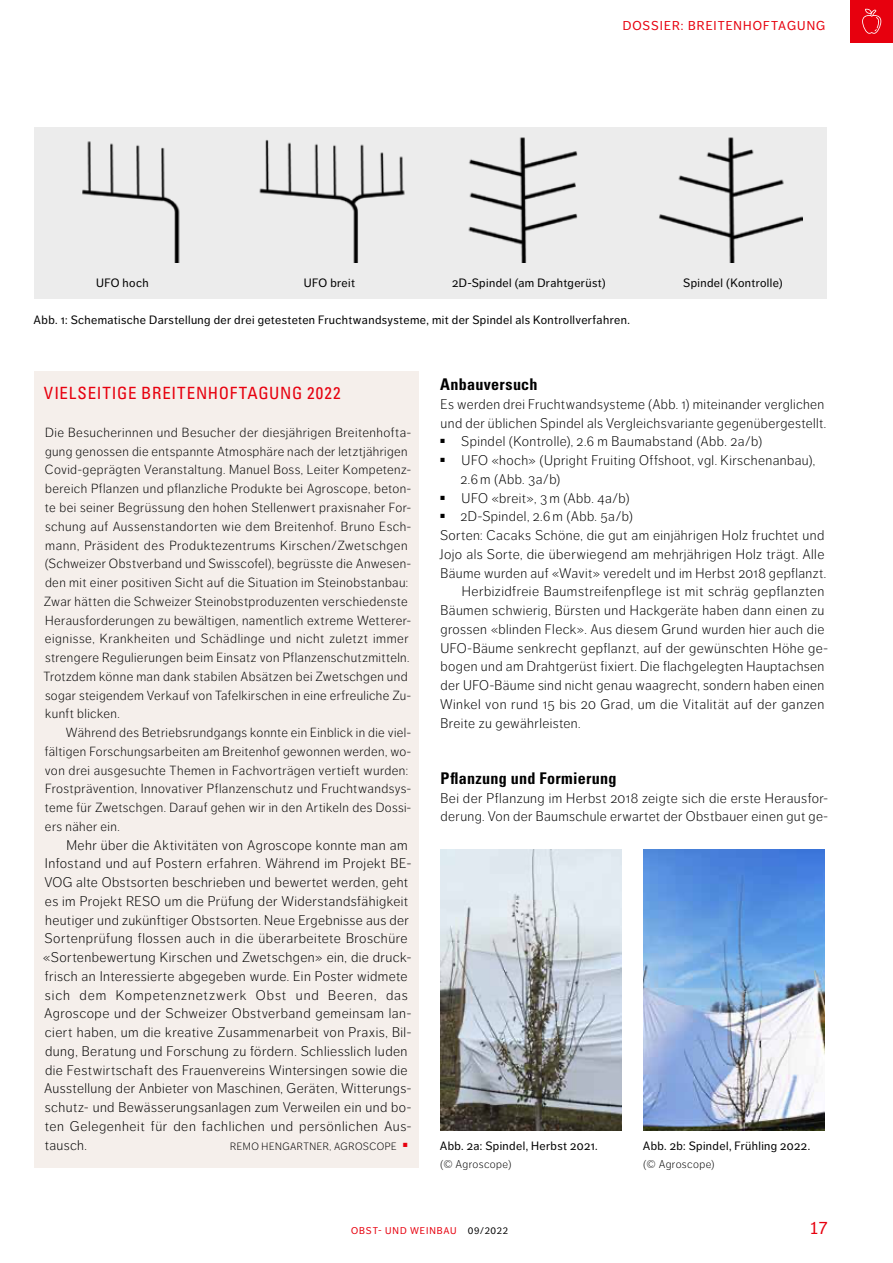
<style>
.page{position:relative;width:893px;height:1263px;background:#fff}
.page>*{position:absolute;margin:0;border:0;box-sizing:border-box;transform-origin:0 0}
.t1{font:18px "Dagny Pro";color:#e7000e}
.t2{font:condensed 16.8px "Univers";letter-spacing:.045em;color:#e7000e}
.t3{font:700 condensed 16.2px "Univers";letter-spacing:.015em;color:#000}
.t4{font:300 13.8px/18.8px "Dagny Pro";letter-spacing:.03em;color:#000}
.t5{font:300 13.2px/18.8px "Dagny Pro";letter-spacing:.03em;color:#000}
.t6{font:12.75px "Dagny Pro";letter-spacing:.08em;color:#e7000e}
.t7{font:12px "Dagny Pro";letter-spacing:.03em;color:#000}
.t8{font:300 11.25px "Dagny Pro";letter-spacing:.035em;color:#000}
.t9{font:300 10.5px "Dagny Pro";letter-spacing:.045em;color:#000}
.t10{font:9.75px "Dagny Pro";letter-spacing:.09em;color:#e7000e}
.s1{color:#e7000e}
.s2{color:#000}
</style>
<div class="page">
<div style="left:850px;top:0;width:43px;height:43px;background:#e7000e"></div>
<svg style="left:862px;top:9px;width:19px;height:25px"></svg>
<div style="left:34px;top:128px;width:792px;height:171px;background:#ececec"></div>
<img style="left:440px;top:849px;width:182px;height:282px">
<img style="left:643px;top:849px;width:182px;height:282px">
<div style="left:34px;top:371px;width:385px;height:797px;background:#f5efeb"></div>
<img style="left:82px;top:141px;width:98px;height:121px">
<img style="left:259px;top:140px;width:146px;height:122px">
<img style="left:468px;top:137px;width:110px;height:125px">
<img style="left:659px;top:137px;width:144px;height:125px">
<p class="t6" style="left:623px;top:18px;width:204px">DOSSIER: BREITENHOFTAGUNG</p>
<p class="t7" style="left:96px;top:276px;width:54px">UFO hoch</p>
<p class="t7" style="left:304px;top:276px;width:53px">UFO breit</p>
<p class="t7" style="left:452px;top:276px;width:155px">2D-Spindel (am Drahtgerüst)</p>
<p class="t7" style="left:683px;top:276px;width:101px">Spindel (Kontrolle)</p>
<p class="t7" style="left:34px;top:313px;width:598px">Abb. 1: Schematische Darstellung der drei getesteten Fruchtwandsysteme, mit der Spindel als Kontrollverfahren.</p>
<p class="t2" style="left:44px;top:383px;width:298px">VIELSEITIGE BREITENHOFTAGUNG 2022</p>
<p class="t5" style="left:44px;top:423px;width:369px">Die Besucherinnen und Besucher der diesjährigen Breitenhofta&shy;gung genossen die entspannte Atmosphäre nach der letztjährigen Covid-geprägten Veranstaltung. Manuel Boss, Leiter Kompetenz&shy;bereich Pflanzen und pflanzliche Produkte bei Agroscope, beton&shy;te bei seiner Begrüssung den hohen Stellenwert praxisnaher For&shy;schung auf Aussenstandorten wie dem Breitenhof. Bruno Esch&shy;mann, Präsident des Produktezentrums Kirschen/Zwetschgen (Schweizer Obstverband und Swisscofel), begrüsste die Anwesen&shy;den mit einer positiven Sicht auf die Situation im Steinobstanbau:<br>Zwar hätten die Schweizer Steinobstproduzenten verschiedenste Herausforderungen zu bewältigen, namentlich extreme Wetterer&shy;eignisse, Krankheiten und Schädlinge und nicht zuletzt immer strengere Regulierungen beim Einsatz von Pflanzenschutzmitteln.<br>Trotzdem könne man dank stabilen Absätzen bei Zwetschgen und sogar steigendem Verkauf von Tafelkirschen in eine erfreuliche Zu&shy;kunft blicken.</p>
<p class="t5" style="left:45px;top:723px;width:368px;text-indent:21px">Während des Betriebsrundgangs konnte ein Einblick in die viel&shy;fältigen Forschungsarbeiten am Breitenhof gewonnen werden, wo&shy;von drei ausgesuchte Themen in Fachvorträgen vertieft wurden:<br>Frostprävention, Innovativer Pflanzenschutz und Fruchtwandsys&shy;teme für Zwetschgen. Darauf gehen wir in den Artikeln des Dossi&shy;ers näher ein.</p>
<p class="t4" style="left:43px;top:835px;width:370px;text-indent:23px">Mehr über die Aktivitäten von Agroscope konnte man am Infostand und auf Postern erfahren. Während im Projekt BE-VOG alte Obstsorten beschrieben und bewertet werden, geht es im Projekt RESO um die Prüfung der Widerstandsfähigkeit heutiger und zukünftiger Obstsorten. Neue Ergebnisse aus der Sortenprüfung flossen auch in die überarbeitete Broschüre «Sortenbewertung Kirschen und Zwetschgen» ein, die druck&shy;frisch an Interessierte abgegeben wurde. Ein Poster widmete sich dem Kompetenznetzwerk Obst und Beeren, das Agroscope und der Schweizer Obstverband gemeinsam lan&shy;ciert haben, um die kreative Zusammenarbeit von Praxis, Bil&shy;dung, Beratung und Forschung zu fördern. Schliesslich luden die Festwirtschaft des Frauenvereins Wintersingen sowie die Ausstellung der Anbieter von Maschinen, Geräten, Witterungs&shy;schutz- und Bewässerungsanlagen zum Verweilen ein und bo&shy;ten Gelegenheit für den fachlichen und persönlichen Aus&shy;tausch.</p>
<p class="t9" style="left:230px;top:1140px;width:180px">REMO HENGARTNER, AGROSCOPE <span class="s1">▪</span></p>
<p class="t3" style="left:440px;top:374px;width:99px">Anbauversuch</p>
<p class="t4" style="left:441px;top:395px;width:387px">Es werden drei Fruchtwandsysteme (Abb. 1) miteinander verglichen und der üblichen Spindel als Vergleichsvariante gegenübergestellt.</p>
<p class="t4" style="left:440px;top:432px;width:324px">▪ Spindel (Kontrolle), 2.6 m Baumabstand (Abb. 2a/b)</p>
<p class="t4" style="left:461px;top:451px;width:356px;text-indent:-21px">▪ UFO «hoch» (Upright Fruiting Offshoot, vgl. Kirschenanbau),<br>2.6 m (Abb. 3a/b)</p>
<p class="t4" style="left:439px;top:489px;width:192px">▪ UFO «breit», 3 m (Abb. 4a/b)</p>
<p class="t4" style="left:439px;top:507px;width:195px">▪ 2D-Spindel, 2.6 m (Abb. 5a/b)</p>
<p class="t4" style="left:440px;top:526px;width:386px">Sorten: Cacaks Schöne, die gut am einjährigen Holz fruchtet und</p>
<p class="t4" style="left:439px;top:545px;width:387px">Jojo als Sorte, die überwiegend am mehrjährigen Holz trägt. Alle</p>
<p class="t4" style="left:441px;top:564px;width:387px">Bäume wurden auf «Wavit» veredelt und im Herbst 2018 gepflanzt.</p>
<p class="t4" style="left:462px;top:582px;width:364px">Herbizidfreie Baumstreifenpflege ist mit schräg gepflanzten</p>
<p class="t4" style="left:441px;top:601px;width:385px">Bäumen schwierig, Bürsten und Hackgeräte haben dann einen zu</p>
<p class="t4" style="left:440px;top:620px;width:385px">grossen «blinden Fleck». Aus diesem Grund wurden hier auch die</p>
<p class="t4" style="left:440px;top:639px;width:389px">UFO-Bäume senkrecht gepflanzt, auf der gewünschten Höhe ge-</p>
<p class="t4" style="left:441px;top:657px;width:385px">bogen und am Drahtgerüst fixiert. Die flachgelegten Hauptachsen</p>
<p class="t4" style="left:441px;top:676px;width:385px">der UFO-Bäume sind nicht genau waagrecht, sondern haben einen</p>
<p class="t4" style="left:440px;top:695px;width:386px">Winkel von rund 15 bis 20 Grad, um die Vitalität auf der ganzen</p>
<p class="t4" style="left:441px;top:714px;width:142px">Breite zu gewährleisten.</p>
<p class="t3" style="left:441px;top:768px;width:177px">Pflanzung und Formierung</p>
<p class="t4" style="left:441px;top:789px;width:389px">Bei der Pflanzung im Herbst 2018 zeigte sich die erste Herausfor&shy;derung. Von der Baumschule erwartet der Obstbauer einen gut ge-</p>
<p class="t7" style="left:440px;top:1138px;width:159px">Abb. 2a: Spindel, Herbst 2021.</p>
<p class="t8" style="left:440px;top:1158px;width:73px">(© Agroscope)</p>
<p class="t7" style="left:643px;top:1138px;width:169px">Abb. 2b: Spindel, Frühling 2022.</p>
<p class="t8" style="left:643px;top:1158px;width:73px">(© Agroscope)</p>
<p class="t10" style="left:351px;top:1225px;width:158px">OBST- UND WEINBAU <span class="s2">09/2022</span></p>
<h1 class="t1" style="left:809px;top:1217px;width:21px">17</h1>
</div>
